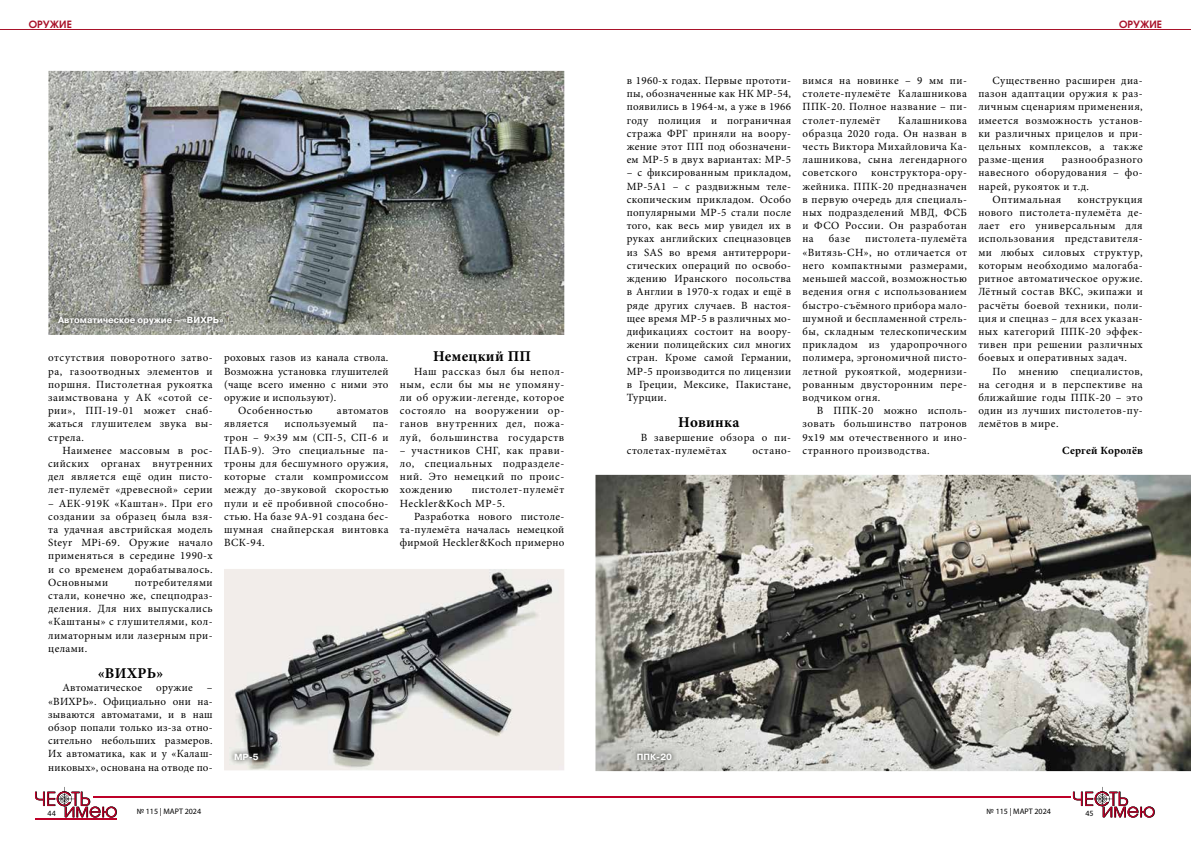
<style>
.page{position:relative;width:1191px;height:842px;background:#fff}
.page>*{position:absolute;margin:0;border:0;box-sizing:border-box;transform-origin:0 0}
.t1{font:700 15px "Minion Pro";letter-spacing:.02em;color:#000}
.t2{font:11px/13.2px "Minion Pro";letter-spacing:.04em;color:#000;text-align:justify}
.t3{font:11px "Minion Pro";letter-spacing:.02em;color:#000}
.t4{font:700 11px "Minion Pro";letter-spacing:.02em;color:#000}
.t5{font:600 10px "Avant Garde Gothic C";color:#a9132a}
.t6{font:700 9px "Pragmatica C";color:#fff}
.t7{font:8px "Myriad Pro";color:#000}
</style>
<div class="page">
<svg style="left:35px;top:787px;width:82px;height:31px"></svg>
<svg style="left:1072px;top:787px;width:83px;height:31px"></svg>
<hr style="left:35px;top:819px;width:82px;height:1px;background:#be0028">
<hr style="left:93px;top:796px;width:977px;height:1px;background:#be0028">
<hr style="left:0;top:29px;width:1191px;height:1px;background:#a9132a">
<img style="left:595px;top:475px;width:596px;height:296px">
<img style="left:632px;top:747px;width:45px;height:18px">
<img style="left:48px;top:71px;width:516px;height:264px">
<img style="left:224px;top:569px;width:340px;height:201px">
<img style="left:53px;top:311px;width:175px;height:19px">
<img style="left:229px;top:747px;width:34px;height:18px">
<p class="t5" style="left:29px;top:18px;width:44px">ОРУЖИЕ</p>
<p class="t6" style="left:58px;top:315px;width:167px">Автоматическое оружие – «ВИХРЬ»</p>
<p class="t2" style="left:48px;top:351px;width:166px">отсутствия поворотного затво&shy;ра, газоотводных элементов и поршня. Пистолетная рукоятка заимствована у АК «сотой се&shy;рии», ПП-19-01 может снаб&shy;жаться глушителем звука вы&shy;стрела.</p>
<p class="t2" style="left:48px;top:444px;width:166px;text-indent:14px">Наименее массовым в рос&shy;сийских органах внутренних дел является ещё один писто&shy;лет-пулемёт «древесной» серии</p>
<p class="t2" style="left:48px;top:496px;width:166px">– АЕК-919К «Каштан». При его создании за образец была взя&shy;та удачная австрийская модель Steyr MPi-69. Оружие начало применяться в середине 1990-х и со временем дорабатывалось.<br>Основными</p>
<p class="t2" style="left:48px;top:576px;width:166px;text-indent:87px">потребителями стали, конечно же, спецподраз&shy;деления. Для них выпускались «Каштаны» с глушителями, кол&shy;лиматорным или лазерным при&shy;целами.</p>
<h1 class="t1" style="left:98px;top:663px;width:67px">«ВИХРЬ»</h1>
<p class="t3" style="left:62px;top:680px;width:81px">Автоматическое</p>
<p class="t2" style="left:156px;top:681px;width:38px">оружие</p>
<p class="t2" style="left:48px;top:681px;width:166px;text-indent:159px">– «ВИХРЬ». Официально они на&shy;зываются автоматами, и в наш обзор попали только из-за отно&shy;сительно небольших размеров.<br>Их автоматика, как и у «Калаш&shy;никовых», основана на отводе по-</p>
<p class="t3" style="left:224px;top:350px;width:166px">роховых газов из канала ствола.</p>
<p class="t3" style="left:224px;top:364px;width:166px">Возможна установка глушителей</p>
<p class="t3" style="left:224px;top:377px;width:166px">(чаще всего именно с ними это</p>
<p class="t3" style="left:224px;top:390px;width:114px">оружие и используют).</p>
<p class="t2" style="left:238px;top:404px;width:76px">Особенностью</p>
<p class="t2" style="left:337px;top:404px;width:53px">автоматов</p>
<p class="t2" style="left:224px;top:417px;width:46px">является</p>
<p class="t2" style="left:284px;top:417px;width:74px">используемый</p>
<p class="t2" style="left:224px;top:417px;width:166px;text-indent:149px">па&shy;трон – 9×39 мм (СП-5, СП-6 и ПАБ-9). Это специальные па&shy;троны для бесшумного оружия, которые стали компромиссом между до-звуковой скоростью пули и её пробивной способно&shy;стью. На базе 9A-91 создана бес&shy;шумная снайперская винтовка ВСК-94.</p>
<p class="t6" style="left:234px;top:751px;width:26px">МР-5</p>
<h1 class="t1" style="left:433px;top:346px;width:99px">Немецкий ПП</h1>
<p class="t2" style="left:400px;top:364px;width:166px;text-indent:14px">Наш рассказ был бы непол&shy;ным, если бы мы не упомяну&shy;ли об оружии-легенде, которое состояло на вооружении ор&shy;ганов внутренних дел, пожа&shy;луй, большинства государств</p>
<p class="t2" style="left:400px;top:444px;width:166px">– участников СНГ, как прави&shy;ло, специальных подразделе&shy;ний. Это немецкий по проис&shy;хождению</p>
<p class="t2" style="left:400px;top:483px;width:166px;text-indent:72px">пистолет-пулемёт<br>Heckler&amp;Koch МР-5.</p>
<p class="t2" style="left:400px;top:510px;width:166px;text-indent:14px">Разработка нового пистоле&shy;та-пулемёта началась немецкой фирмой Heckler&amp;Koch примерно</p>
<p class="t5" style="left:1119px;top:18px;width:44px">ОРУЖИЕ</p>
<p class="t2" style="left:626px;top:74px;width:166px">в 1960-х годах. Первые прототи&shy;пы, обозначенные как НК МР-54, появились в 1964-м, а уже в 1966 году полиция и пограничная стража ФРГ приняли на воору&shy;жение этот ПП под обозначени&shy;ем МР-5 в двух вариантах: МР-5</p>
<p class="t2" style="left:626px;top:166px;width:166px">– с фиксированным прикладом, МР-5А1 – с раздвижным теле&shy;скопическим прикладом. Особо популярными МР-5 стали после того, как весь мир увидел их в руках английских спецназовцев из SAS во время антитеррори&shy;стических операций по освобо&shy;ждению Иранского посольства в Англии в 1970-х годах и ещё в ряде других случаев. В настоя&shy;щее время МР-5 в различных мо&shy;дификациях состоит на воору&shy;жении полицейских сил многих стран. Кроме самой Германии, МР-5 производится по лицензии в Греции, Мексике, Пакистане, Турции.</p>
<h1 class="t1" style="left:678px;top:412px;width:63px">Новинка</h1>
<p class="t2" style="left:626px;top:430px;width:166px;text-indent:14px">В завершение обзора о пи&shy;столетах-пулемётах</p>
<p class="t2" style="left:752px;top:444px;width:40px">остано-</p>
<p class="t2" style="left:802px;top:74px;width:166px">вимся на новинке – 9 мм пи&shy;столете-пулемёте Калашникова ППК-20. Полное название – пи&shy;столет-пулемёт</p>
<p class="t2" style="left:802px;top:114px;width:166px;text-indent:96px">Калашникова образца 2020 года. Он назван в честь Виктора Михайловича Ка&shy;лашникова, сына легендарного советского</p>
<p class="t2" style="left:802px;top:166px;width:166px;text-indent:69px">конструктора-ору&shy;жейника. ППК-20 предназначен в первую очередь для специаль&shy;ных подразделений МВД, ФСБ и ФСО России. Он разработан на</p>
<p class="t2" style="left:829px;top:232px;width:23px">базе</p>
<p class="t2" style="left:802px;top:232px;width:166px;text-indent:63px">пистолета-пулемёта «Витязь-СН», но отличается от него компактными размерами, меньшей массой, возможностью ведения огня с использованием быстро-съёмного прибора мало&shy;шумной и беспламенной стрель&shy;бы, складным телескопическим прикладом из ударопрочного полимера, эргономичной писто&shy;летной рукояткой, модернизи&shy;рованным двусторонним пере&shy;водчиком огня.</p>
<p class="t2" style="left:802px;top:404px;width:166px;text-indent:14px">В ППК-20 можно исполь&shy;зовать большинство патронов 9х19 мм отечественного и ино&shy;странного производства.</p>
<p class="t2" style="left:978px;top:74px;width:166px;text-indent:14px">Существенно расширен диа&shy;пазон адаптации оружия к раз&shy;личным сценариям применения, имеется возможность установ&shy;ки различных прицелов и при&shy;цельных комплексов, а также разме-щения</p>
<p class="t2" style="left:1062px;top:153px;width:82px">разнообразного</p>
<p class="t2" style="left:978px;top:166px;width:166px">навесного оборудования – фо-</p>
<p class="t2" style="left:978px;top:180px;width:112px">нарей, рукояток и т.д.</p>
<p class="t2" style="left:992px;top:193px;width:70px">Оптимальная</p>
<p class="t2" style="left:978px;top:193px;width:166px;text-indent:99px">конструкция нового пистолета-пулемёта де&shy;лает его универсальным для использования представителя&shy;ми любых силовых структур, которым необходимо малогаба&shy;ритное автоматическое оружие.<br>Лётный состав ВКС, экипажи и расчёты боевой техники, поли&shy;ция и спецназ – для всех указан&shy;ных категорий ППК-20 эффек&shy;тивен при решении различных боевых и оперативных задач.</p>
<p class="t2" style="left:978px;top:364px;width:166px;text-indent:14px">По мнению специалистов, на сегодня и в перспективе на ближайшие годы ППК-20 – это один из лучших пистолетов-пу&shy;лемётов в мире.</p>
<p class="t4" style="left:1062px;top:442px;width:82px">Сергей Королёв</p>
<p class="t6" style="left:636px;top:751px;width:37px">ППК-20</p>
<p class="t7" style="left:48px;top:808px;width:10px">44</p>
<p class="t7" style="left:137px;top:807px;width:66px">№ 115 | МАРТ 2024</p>
<p class="t7" style="left:986px;top:807px;width:66px">№ 115 | МАРТ 2024</p>
<p class="t7" style="left:1085px;top:808px;width:10px">45</p>
</div>
